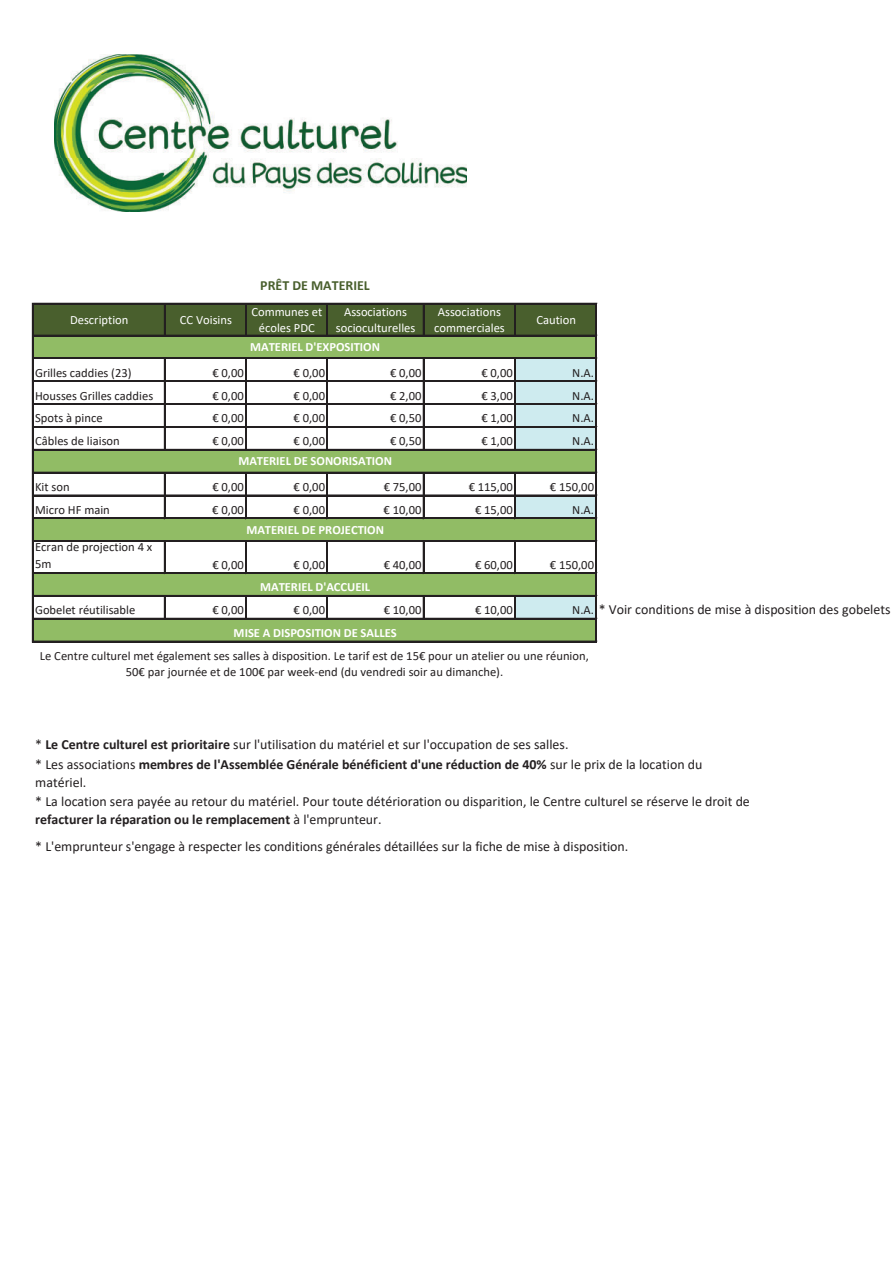
<style>
.page{position:relative;width:893px;height:1263px;background:#fff}
.page>*{position:absolute;margin:0;border:0;box-sizing:border-box;transform-origin:0 0}
.t1{font:13.95px/18.3px "Calibri";color:#231f20}
.t2{font:700 13.95px/18.3px "Calibri";color:#231f20}
.t3{font:700 13.95px "Calibri";color:#495f2d}
.t4{font:12.6px/16.5px "Calibri";color:#231f20}
.t5{font:700 12.6px "Calibri";color:#fff}
.t6{font:12.6px/16.5px "Calibri";color:#fff;text-align:center}
.s1{font-size:12.6px}
.s2{font-weight:700}
.s3{font-weight:400}
</style>
<div class="page">
<div style="left:33px;top:304px;width:563px;height:32px;background:#495f2d"></div>
<div style="left:33px;top:336px;width:563px;height:23px;background:#91bc65"></div>
<div style="left:515px;top:358px;width:81px;height:23px;background:#ceebef"></div>
<div style="left:515px;top:381px;width:81px;height:23px;background:#ceebef"></div>
<div style="left:515px;top:404px;width:81px;height:23px;background:#ceebef"></div>
<div style="left:515px;top:427px;width:81px;height:23px;background:#ceebef"></div>
<div style="left:33px;top:450px;width:563px;height:23px;background:#91bc65"></div>
<div style="left:515px;top:495px;width:81px;height:23px;background:#ceebef"></div>
<div style="left:33px;top:518px;width:563px;height:23px;background:#91bc65"></div>
<div style="left:33px;top:573px;width:563px;height:23px;background:#91bc65"></div>
<div style="left:515px;top:596px;width:81px;height:23px;background:#ceebef"></div>
<div style="left:33px;top:619px;width:563px;height:23px;background:#91bc65"></div>
<hr style="left:164px;top:304px;width:1px;height:32px;background:#231f20">
<hr style="left:245px;top:304px;width:2px;height:32px;background:#231f20">
<hr style="left:326px;top:304px;width:1px;height:32px;background:#231f20">
<hr style="left:327px;top:304px;width:1px;height:32px;background:#231f20">
<hr style="left:423px;top:304px;width:1px;height:32px;background:#231f20">
<hr style="left:514px;top:304px;width:2px;height:32px;background:#231f20">
<hr style="left:164px;top:359px;width:1px;height:91px;background:#231f20">
<hr style="left:245px;top:359px;width:2px;height:91px;background:#231f20">
<hr style="left:326px;top:359px;width:1px;height:91px;background:#231f20">
<hr style="left:327px;top:359px;width:1px;height:91px;background:#231f20">
<hr style="left:423px;top:359px;width:1px;height:91px;background:#231f20">
<hr style="left:514px;top:359px;width:2px;height:91px;background:#231f20">
<hr style="left:164px;top:473px;width:1px;height:46px;background:#231f20">
<hr style="left:245px;top:473px;width:2px;height:46px;background:#231f20">
<hr style="left:326px;top:473px;width:1px;height:46px;background:#231f20">
<hr style="left:327px;top:473px;width:1px;height:46px;background:#231f20">
<hr style="left:423px;top:473px;width:1px;height:46px;background:#231f20">
<hr style="left:514px;top:473px;width:2px;height:46px;background:#231f20">
<hr style="left:164px;top:542px;width:1px;height:32px;background:#231f20">
<hr style="left:245px;top:542px;width:2px;height:32px;background:#231f20">
<hr style="left:326px;top:542px;width:1px;height:32px;background:#231f20">
<hr style="left:327px;top:542px;width:1px;height:32px;background:#231f20">
<hr style="left:423px;top:542px;width:1px;height:32px;background:#231f20">
<hr style="left:514px;top:542px;width:2px;height:32px;background:#231f20">
<hr style="left:32px;top:303px;width:1px;height:339px;background:#231f20">
<svg style="left:164px;top:596px;width:1px;height:22px"></svg>
<hr style="left:245px;top:596px;width:2px;height:23px;background:#231f20">
<svg style="left:326px;top:596px;width:2px;height:22px"></svg>
<svg style="left:423px;top:596px;width:1px;height:22px"></svg>
<hr style="left:514px;top:596px;width:2px;height:23px;background:#231f20">
<hr style="left:595px;top:304px;width:1px;height:338px;background:#231f20">
<hr style="left:596px;top:304px;width:1px;height:338px;background:#231f20">
<hr style="left:33px;top:303px;width:564px;height:1px;background:#231f20">
<hr style="left:33px;top:335px;width:564px;height:1px;background:#231f20">
<hr style="left:33px;top:358px;width:564px;height:1px;background:#231f20">
<hr style="left:33px;top:381px;width:564px;height:1px;background:#231f20">
<hr style="left:34px;top:403px;width:563px;height:1px;background:#231f20">
<hr style="left:33px;top:404px;width:564px;height:1px;background:#231f20">
<hr style="left:33px;top:426px;width:564px;height:2px;background:#231f20">
<hr style="left:33px;top:449px;width:564px;height:1px;background:#231f20">
<hr style="left:33px;top:472px;width:564px;height:1px;background:#231f20">
<hr style="left:33px;top:495px;width:564px;height:1px;background:#231f20">
<hr style="left:33px;top:518px;width:564px;height:1px;background:#231f20">
<hr style="left:34px;top:540px;width:563px;height:1px;background:#231f20">
<hr style="left:33px;top:541px;width:564px;height:1px;background:#231f20">
<hr style="left:33px;top:572px;width:564px;height:2px;background:#231f20">
<hr style="left:33px;top:595px;width:564px;height:1px;background:#231f20">
<hr style="left:33px;top:618px;width:564px;height:1px;background:#231f20">
<hr style="left:33px;top:641px;width:564px;height:1px;background:#231f20">
<img style="left:54px;top:54px;width:413px;height:157px">
<p class="t3" style="left:260px;top:278px;width:111px">PRÊT DE MATERIEL</p>
<p class="t6" style="left:70px;top:312px;width:60px">Description</p>
<p class="t6" style="left:180px;top:312px;width:54px">CC Voisins</p>
<p class="t6" style="left:251px;top:304px;width:72px">Communes et écoles PDC</p>
<p class="t6" style="left:336px;top:304px;width:81px">Associations socioculturelles</p>
<p class="t6" style="left:434px;top:304px;width:72px;text-align:left">Associations commerciales</p>
<p class="t6" style="left:536px;top:312px;width:41px">Caution</p>
<p class="t4" style="left:35px;top:365px;width:98px">Grilles caddies (23)</p>
<p class="t4" style="left:212px;top:365px;width:33px">€ 0,00</p>
<p class="t4" style="left:294px;top:365px;width:33px">€ 0,00</p>
<p class="t4" style="left:390px;top:365px;width:33px">€ 0,00</p>
<p class="t4" style="left:481px;top:365px;width:33px">€ 0,00</p>
<p class="t4" style="left:572px;top:365px;width:23px">N.A.</p>
<p class="t4" style="left:35px;top:388px;width:120px">Housses Grilles caddies</p>
<p class="t4" style="left:212px;top:388px;width:33px">€ 0,00</p>
<p class="t4" style="left:294px;top:388px;width:33px">€ 0,00</p>
<p class="t4" style="left:390px;top:388px;width:33px">€ 2,00</p>
<p class="t4" style="left:481px;top:388px;width:33px">€ 3,00</p>
<p class="t4" style="left:572px;top:388px;width:23px">N.A.</p>
<p class="t4" style="left:35px;top:411px;width:69px">Spots à pince</p>
<p class="t4" style="left:212px;top:411px;width:33px">€ 0,00</p>
<p class="t4" style="left:294px;top:411px;width:33px">€ 0,00</p>
<p class="t4" style="left:390px;top:411px;width:33px">€ 0,50</p>
<p class="t4" style="left:481px;top:411px;width:33px">€ 1,00</p>
<p class="t4" style="left:572px;top:411px;width:23px">N.A.</p>
<p class="t4" style="left:35px;top:434px;width:86px">Câbles de liaison</p>
<p class="t4" style="left:212px;top:434px;width:33px">€ 0,00</p>
<p class="t4" style="left:294px;top:434px;width:33px">€ 0,00</p>
<p class="t4" style="left:390px;top:434px;width:33px">€ 0,50</p>
<p class="t4" style="left:481px;top:434px;width:33px">€ 1,00</p>
<p class="t4" style="left:572px;top:434px;width:23px">N.A.</p>
<p class="t4" style="left:35px;top:479px;width:36px">Kit son</p>
<p class="t4" style="left:212px;top:479px;width:33px">€ 0,00</p>
<p class="t4" style="left:294px;top:479px;width:33px">€ 0,00</p>
<p class="t4" style="left:384px;top:479px;width:39px">€ 75,00</p>
<p class="t4" style="left:469px;top:479px;width:46px">€ 115,00</p>
<p class="t4" style="left:550px;top:479px;width:46px">€ 150,00</p>
<p class="t4" style="left:35px;top:502px;width:76px">Micro HF main</p>
<p class="t4" style="left:212px;top:502px;width:33px">€ 0,00</p>
<p class="t4" style="left:294px;top:502px;width:33px">€ 0,00</p>
<p class="t4" style="left:384px;top:502px;width:39px">€ 10,00</p>
<p class="t4" style="left:475px;top:502px;width:39px">€ 15,00</p>
<p class="t4" style="left:572px;top:502px;width:23px">N.A.</p>
<p class="t4" style="left:35px;top:540px;width:119px">Ecran de projection 4 x<br>5m</p>
<p class="t5" style="left:250px;top:340px;width:131px">MATERIEL D'EXPOSITION</p>
<p class="t5" style="left:238px;top:455px;width:155px">MATERIEL DE SONORISATION</p>
<p class="t5" style="left:246px;top:523px;width:139px">MATERIEL DE PROJECTION</p>
<p class="t4" style="left:212px;top:557px;width:33px">€ 0,00</p>
<p class="t4" style="left:294px;top:557px;width:33px">€ 0,00</p>
<p class="t4" style="left:384px;top:557px;width:39px">€ 40,00</p>
<p class="t4" style="left:475px;top:557px;width:39px">€ 60,00</p>
<p class="t4" style="left:550px;top:557px;width:46px">€ 150,00</p>
<p class="t5" style="left:260px;top:581px;width:111px">MATERIEL D'ACCUEIL</p>
<p class="t4" style="left:35px;top:603px;width:102px">Gobelet réutilisable</p>
<p class="t4" style="left:212px;top:603px;width:33px">€ 0,00</p>
<p class="t4" style="left:294px;top:603px;width:33px">€ 0,00</p>
<p class="t4" style="left:384px;top:603px;width:39px">€ 10,00</p>
<p class="t4" style="left:475px;top:603px;width:39px">€ 10,00</p>
<p class="t1" style="left:572px;top:601px;width:320px"><span class="s1">N.A.</span> * Voir conditions de mise à disposition des gobelets</p>
<p class="t5" style="left:234px;top:627px;width:164px">MISE A DISPOSITION DE SALLES</p>
<p class="t4" style="left:40px;top:648px;width:550px;text-align:center">Le Centre culturel met également ses salles à disposition. Le tarif est de 15€ pour un atelier ou une réunion,<br>50€ par journée et de 100€ par week-end (du vendredi soir au dimanche).</p>
<p class="t1" style="left:35px;top:736px;width:535px">* <span class="s2">Le Centre culturel est prioritaire</span> sur l'utilisation du matériel et sur l'occupation de ses salles.</p>
<p class="t2" style="left:35px;top:755px;width:669px"><span class="s3">* Les associations</span> membres de l'Assemblée Générale bénéficient d'une réduction de 40% <span class="s3">sur le prix de la location du matériel.</span></p>
<p class="t1" style="left:35px;top:793px;width:716px">* La location sera payée au retour du matériel. Pour toute détérioration ou disparition, le Centre culturel se réserve le droit de <span class="s2">refacturer la réparation ou le remplacement</span> à l'emprunteur.</p>
<p class="t1" style="left:35px;top:839px;width:595px">* L'emprunteur s'engage à respecter les conditions générales détaillées sur la fiche de mise à disposition.</p>
</div>
